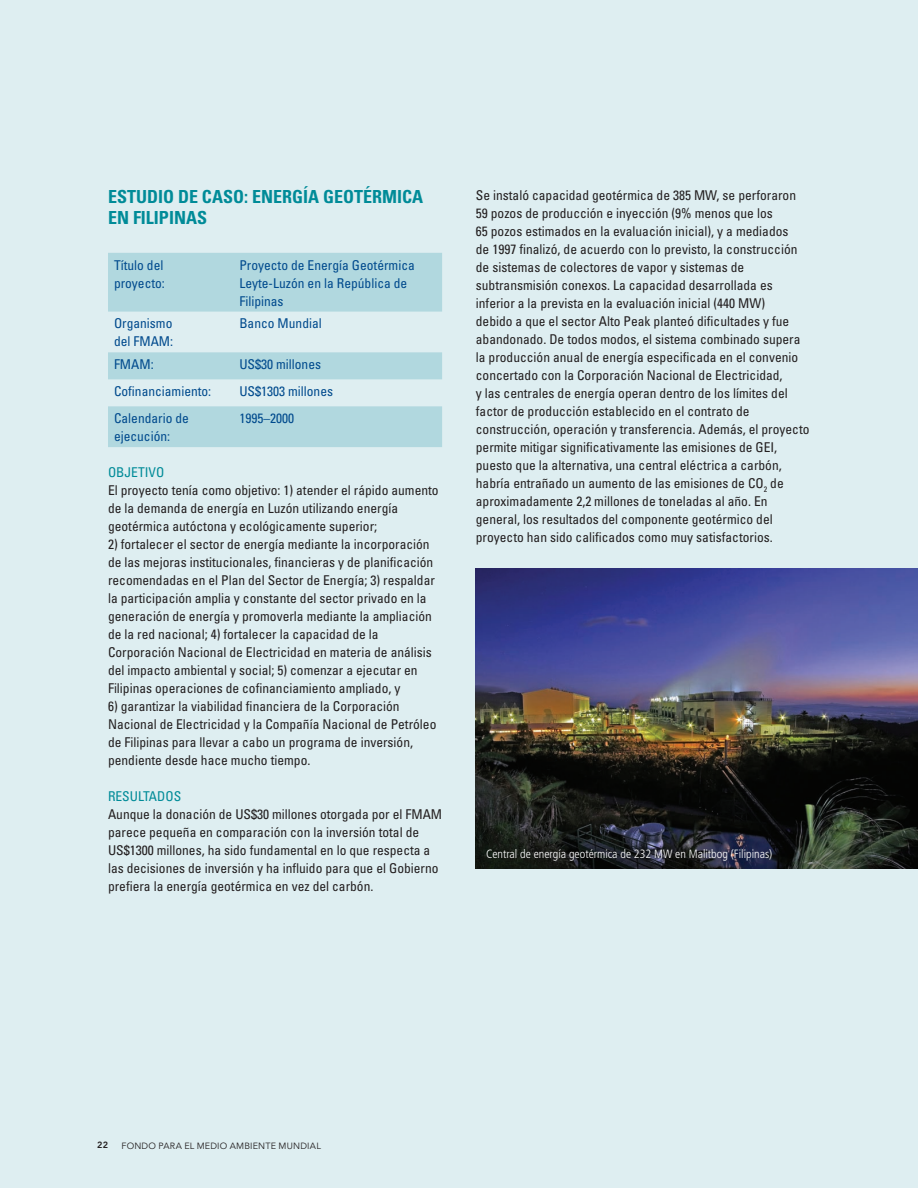
<style>
.page{position:relative;width:918px;height:1188px;background:#deeef1}
.page>*{position:absolute;margin:0;border:0;box-sizing:border-box;transform-origin:0 0}
.t1{font:700 condensed 18px/21px "Univers";color:#008b98}
.t2{font:condensed 13.5px/18px "Univers";color:#231f20}
.t3{font:condensed 13.5px/18px "Univers";color:#004a8d}
.t4{font:condensed 13.5px "Univers";color:#008b98}
.t5{font:300 condensed 12px "Frutiger";color:#fff}
.t6{font:9px "Avenir";letter-spacing:.025em;color:#231f20}
.t7{font:800 9px "Avenir";color:#231f20}
</style>
<div class="page">
<svg style="left:108px;top:253px;width:334px;height:194px;fill:#b1d8df"></svg>
<img style="left:476px;top:568px;width:442px;height:300px">
<h1 class="t1" style="left:108px;top:186px;width:317px">ESTUDIO DE CASO: ENERGÍA GEOTÉRMICA<br>EN FILIPINAS</h1>
<p class="t3" style="left:114px;top:256px;width:52px">Título del proyecto:</p>
<p class="t3" style="left:239px;top:256px;width:177px">Proyecto de Energía Geotérmica<br>Leyte-Luzón en la República de<br>Filipinas</p>
<p class="t3" style="left:114px;top:314px;width:61px">Organismo del FMAM:</p>
<p class="t3" style="left:239px;top:314px;width:84px">Banco Mundial</p>
<p class="t3" style="left:114px;top:355px;width:41px">FMAM:</p>
<p class="t3" style="left:239px;top:355px;width:83px">US$30 millones</p>
<p class="t3" style="left:114px;top:382px;width:99px">Cofinanciamiento:</p>
<p class="t3" style="left:239px;top:382px;width:95px">US$1303 millones</p>
<p class="t3" style="left:114px;top:409px;width:76px">Calendario de ejecución:</p>
<p class="t3" style="left:239px;top:409px;width:56px">1995–2000</p>
<p class="t4" style="left:108px;top:464px;width:58px">OBJETIVO</p>
<p class="t2" style="left:108px;top:481px;width:332px">El proyecto tenía como objetivo: 1) atender el rápido aumento de la demanda de energía en Luzón utilizando energía geotérmica autóctona y ecológicamente superior;</p>
<p class="t2" style="left:108px;top:535px;width:328px">2) fortalecer el sector de energía mediante la incorporación de las mejoras institucionales, financieras y de planificación recomendadas en el Plan del Sector de Energía; 3) respaldar la participación amplia y constante del sector privado en la generación de energía y promoverla mediante la ampliación de la red nacional; 4) fortalecer la capacidad de la Corporación Nacional de Electricidad en materia de análisis del impacto ambiental y social; 5) comenzar a ejecutar en Filipinas operaciones de cofinanciamiento ampliado, y</p>
<p class="t2" style="left:108px;top:697px;width:330px">6) garantizar la viabilidad financiera de la Corporación Nacional de Electricidad y la Compañía Nacional de Petróleo de Filipinas para llevar a cabo un programa de inversión, pendiente desde hace mucho tiempo.</p>
<p class="t4" style="left:108px;top:788px;width:75px">RESULTADOS</p>
<p class="t2" style="left:108px;top:805px;width:336px">Aunque la donación de US$30 millones otorgada por el FMAM parece pequeña en comparación con la inversión total de US$1300 millones, ha sido fundamental en lo que respecta a las decisiones de inversión y ha influido para que el Gobierno prefiera la energía geotérmica en vez del carbón.</p>
<p class="t2" style="left:476px;top:186px;width:335px">Se instaló capacidad geotérmica de 385 MW, se perforaron 59 pozos de producción e inyección (9% menos que los<br>65 pozos estimados en la evaluación inicial), y a mediados<br>de 1997 finalizó, de acuerdo con lo previsto, la construcción de sistemas de colectores de vapor y sistemas de subtransmisión conexos. La capacidad desarrollada es inferior a la prevista en la evaluación inicial (440 MW)<br>debido a que el sector Alto Peak planteó dificultades y fue abandonado. De todos modos, el sistema combinado supera la producción anual de energía especificada en el convenio concertado con la Corporación Nacional de Electricidad,<br>y las centrales de energía operan dentro de los límites del factor de producción establecido en el contrato de construcción, operación y transferencia. Además, el proyecto permite mitigar significativamente las emisiones de GEI, puesto que la alternativa, una central eléctrica a carbón, habría entrañado un aumento de las emisiones de CO<sub>2</sub> de aproximadamente 2,2 millones de toneladas al año. En general, los resultados del componente geotérmico del proyecto han sido calificados como muy satisfactorios.</p>
<p class="t5" style="left:486px;top:847px;width:288px">Central de energía geotérmica de 232 MW en Malitbog (Filipinas)</p>
<p class="t7" style="left:97px;top:1140px;width:12px">22</p>
<p class="t6" style="left:122px;top:1140px;width:14px">FONDO</p>
<p class="t6" style="left:159px;top:1140px;width:7px">PARA</p>
<p class="t6" style="left:184px;top:1140px;width:27px">EL MEDIO</p>
<p class="t6" style="left:230px;top:1140px;width:13px">AMBIENTE</p>
<p class="t6" style="left:279px;top:1140px;width:15px">MUNDIAL</p>
</div>
